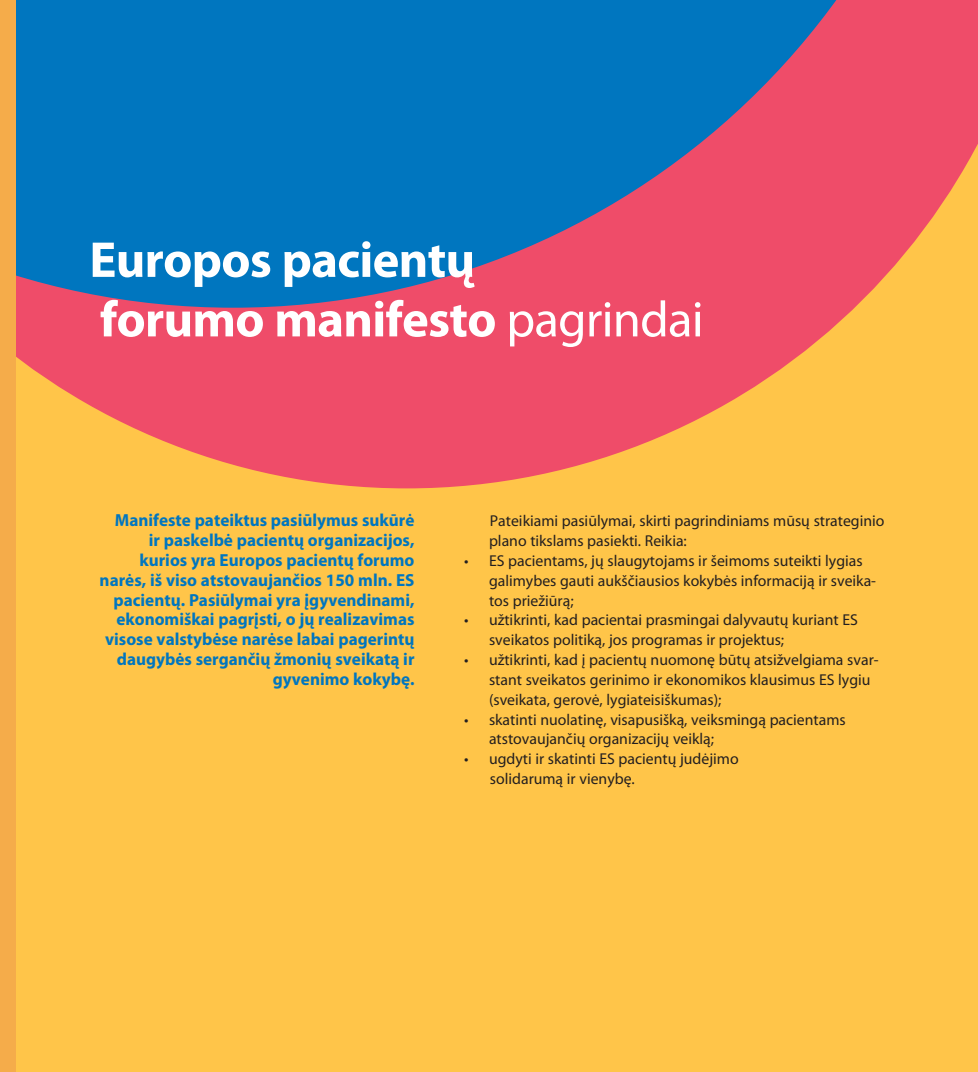
<style>
.page{position:relative;width:978px;height:1072px;background:#fff}
.page>*{position:absolute;margin:0;border:0;box-sizing:border-box;transform-origin:0 0}
.t1{font:700 50.75px/59.5px "Myriad Pro";letter-spacing:-.015em;color:#fff}
.t2{font:700 17.5px/19.8px "Myriad Pro";color:#0076bf;text-align:right}
.t3{font:15.75px/19.8px "Myriad Pro";color:#231f20}
.s1{font-weight:400}
</style>
<div class="page">
<div style="left:15px;top:488px;width:962px;height:583px;background:#ffc549"></div>
<svg style="left:15px;top:0;width:962px;height:488px;background:#f4765d"></svg>
<svg style="left:15px;top:0;width:868px;height:308px;background:#416aa7"></svg>
<div style="left:0;top:0;width:15px;height:1071px;background:#f5ac4a"></div>
<h1 class="t1" style="left:89px;top:228px;width:615px">Europos pacientų<br>forumo manifesto <span class="s1">pagrindai</span></h1>
<p class="t2" style="left:100px;top:509px;width:316px">Manifeste pateiktus pasiūlymus sukūrė ir paskelbė pacientų organizacijos, kurios yra Europos pacientų forumo narės, iš viso atstovaujančios 150 mln. ES pacientų. Pasiūlymai yra įgyvendinami, ekonomiškai pagrįsti, o jų realizavimas visose valstybėse narėse labai pagerintų daugybės sergančių žmonių sveikatą ir gyvenimo kokybę.</p>
<p class="t3" style="left:489px;top:510px;width:397px">Pateikiami pasiūlymai, skirti pagrindiniams mūsų strateginio plano tikslams pasiekti. Reikia:</p>
<p class="t3" style="left:489px;top:550px;width:388px;text-indent:-25px">• ES pacientams, jų slaugytojams ir šeimoms suteikti lygias galimybes gauti aukščiausios kokybės informaciją ir sveika&shy;tos priežiūrą;</p>
<p class="t3" style="left:489px;top:610px;width:370px;text-indent:-25px">• užtikrinti, kad pacientai prasmingai dalyvautų kuriant ES sveikatos politiką, jos programas ir projektus;</p>
<p class="t3" style="left:489px;top:649px;width:391px;text-indent:-25px">• užtikrinti, kad į pacientų nuomonę būtų atsižvelgiama svar&shy;stant sveikatos gerinimo ir ekonomikos klausimus ES lygiu (sveikata, gerovė, lygiateisiškumas);</p>
<p class="t3" style="left:489px;top:709px;width:358px;text-indent:-25px">• skatinti nuolatinę, visapusišką, veiksmingą pacientams atstovaujančių organizacijų veiklą;</p>
<p class="t3" style="left:490px;top:749px;width:250px;text-indent:-26px">• ugdyti ir skatinti ES pacientų judėjimo solidarumą ir vienybę.</p>
</div>
